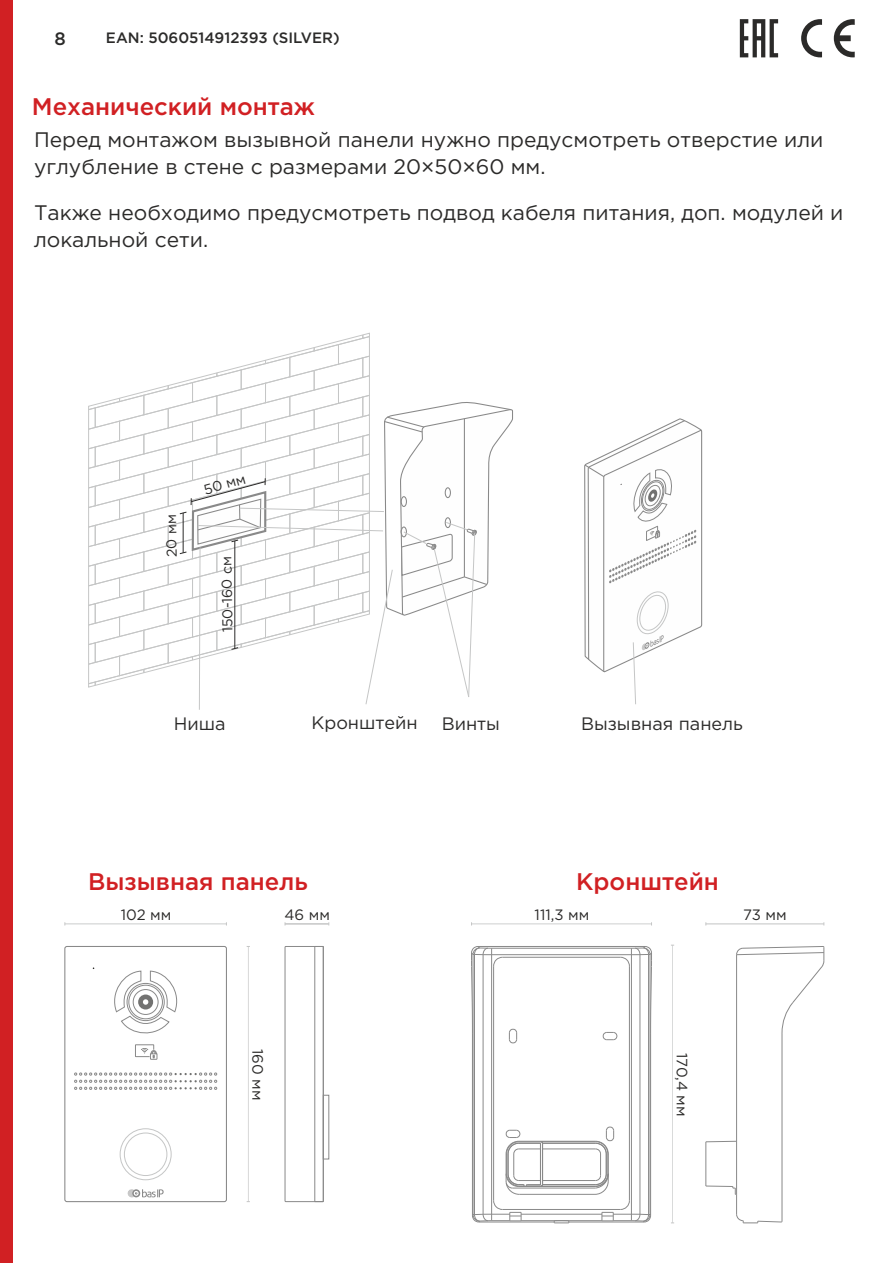
<style>
.page{position:relative;width:893px;height:1263px;background:#fff}
.page>*{position:absolute;margin:0;border:0;box-sizing:border-box;transform-origin:0 0}
.t1{font:500 24px "Gotham Pro";color:#d12023}
.t2{font:21px/26.7px "Gotham Pro";color:#2b2a29}
.t3{font:18px "Gotham Pro";color:#2b2a29}
.t4{font:500 18px "Gotham Pro";color:#2b2a29}
.t5{font:15px "Gotham Pro";color:#2b2a29}
.t6{font:500 15px "Gotham Pro";color:#2b2a29}
.t7{font:14.1px "Gotham Pro";color:#2b2a29}
</style>
<div class="page">
<div style="left:0;top:0;width:13px;height:1263px;background:#d12023"></div>
<svg style="left:801px;top:19px;width:21px;height:38px"></svg>
<svg style="left:834px;top:19px;width:21px;height:38px"></svg>
<svg style="left:740px;top:19px;width:38px;height:38px"></svg>
<hr style="left:471px;top:923px;width:180px;height:1px;background:#c5c6c6">
<hr style="left:672px;top:945px;width:1px;height:278px;background:#c5c6c6">
<hr style="left:705px;top:1142px;width:1px;height:44px;background:#898989">
<svg style="left:705px;top:1140px;width:31px;height:3px"></svg>
<hr style="left:736px;top:955px;width:1px;height:239px;background:#898989">
<hr style="left:782px;top:1033px;width:1px;height:188px;background:#898989">
<svg style="left:705px;top:1185px;width:78px;height:38px"></svg>
<svg style="left:736px;top:946px;width:89px;height:88px"></svg>
<hr style="left:569px;top:1221px;width:75px;height:1px;background:#898989">
<hr style="left:479px;top:1221px;width:75px;height:1px;background:#898989">
<hr style="left:521px;top:1220px;width:81px;height:1px;background:#898989">
<hr style="left:521px;top:1214px;width:81px;height:1px;background:#898989">
<hr style="left:502px;top:1209px;width:118px;height:1px;background:#898989">
<hr style="left:519px;top:1194px;width:76px;height:1px;background:#898989">
<hr style="left:472px;top:1033px;width:1px;height:182px;background:#898989">
<hr style="left:473px;top:954px;width:1px;height:260px;background:#898989">
<hr style="left:474px;top:954px;width:1px;height:260px;background:#898989">
<hr style="left:512px;top:1187px;width:83px;height:1px;background:#898989">
<hr style="left:541px;top:1186px;width:54px;height:1px;background:#898989">
<hr style="left:543px;top:1184px;width:52px;height:1px;background:#898989">
<hr style="left:543px;top:1180px;width:52px;height:1px;background:#898989">
<hr style="left:483px;top:955px;width:1px;height:259px;background:#898989">
<hr style="left:491px;top:948px;width:1px;height:273px;background:#898989">
<hr style="left:493px;top:966px;width:1px;height:234px;background:#898989">
<hr style="left:543px;top:1148px;width:52px;height:1px;background:#898989">
<hr style="left:543px;top:1143px;width:52px;height:1px;background:#898989">
<hr style="left:519px;top:1141px;width:77px;height:1px;background:#898989">
<hr style="left:629px;top:966px;width:1px;height:234px;background:#898989">
<hr style="left:631px;top:948px;width:1px;height:273px;background:#898989">
<hr style="left:639px;top:955px;width:1px;height:259px;background:#898989">
<hr style="left:648px;top:954px;width:1px;height:260px;background:#898989">
<hr style="left:650px;top:1033px;width:1px;height:182px;background:#898989">
<hr style="left:502px;top:957px;width:118px;height:1px;background:#898989">
<hr style="left:492px;top:954px;width:139px;height:1px;background:#898989">
<hr style="left:492px;top:948px;width:139px;height:1px;background:#898989">
<hr style="left:478px;top:946px;width:167px;height:1px;background:#898989">
<svg style="left:471px;top:946px;width:46px;height:98px"></svg>
<svg style="left:602px;top:946px;width:50px;height:94px"></svg>
<svg style="left:553px;top:1220px;width:17px;height:3px"></svg>
<svg style="left:472px;top:1129px;width:72px;height:94px"></svg>
<svg style="left:594px;top:1126px;width:58px;height:97px"></svg>
<hr style="left:706px;top:923px;width:118px;height:1px;background:#c5c6c6">
<svg style="left:114px;top:971px;width:64px;height:63px"></svg>
<div style="left:64px;top:946px;width:163px;height:256px;border:1px solid #898989;border-radius:2px"></div>
<svg style="left:135px;top:1044px;width:22px;height:16px"></svg>
<svg style="left:74px;top:1073px;width:143px;height:17px"></svg>
<svg style="left:128px;top:1189px;width:36px;height:8px"></svg>
<div style="left:120px;top:1128px;width:52px;height:52px;border:1px solid #c5c6c6;border-radius:50%"></div>
<div style="left:124px;top:1132px;width:43px;height:44px;border:1px solid #c5c6c6;border-radius:50%"></div>
<div style="left:285px;top:946px;width:39px;height:256px;border:1px solid #898989"></div>
<div style="left:323px;top:1095px;width:6px;height:64px;border:1px solid #898989"></div>
<div style="left:314px;top:946px;width:10px;height:256px;border:1px solid #898989"></div>
<hr style="left:65px;top:923px;width:161px;height:1px;background:#c5c6c6">
<hr style="left:285px;top:924px;width:44px;height:1px;background:#c5c6c6">
<hr style="left:248px;top:946px;width:1px;height:255px;background:#c5c6c6">
<svg style="left:89px;top:333px;width:424px;height:377px"></svg>
<svg style="left:584px;top:418px;width:119px;height:287px"></svg>
<p class="t4" style="left:54px;top:32px;width:13px">8</p>
<p class="t6" style="left:106px;top:32px;width:235px">EAN: 5060514912393 (SILVER)</p>
<p class="t1" style="left:32px;top:98px;width:285px">Механический монтаж</p>
<p class="t2" style="left:34px;top:128px;width:791px">Перед монтажом вызывной панели нужно предусмотреть отверстие или углубление в стене с размерами 20×50×60 мм.</p>
<p class="t2" style="left:34px;top:201px;width:811px">Также необходимо предусмотреть подвод кабеля питания, доп. модулей и локальной сети.</p>
<p class="t7" style="left:166px;top:557px;width:44px;rotate:-91deg">20 мм</p>
<p class="t7" style="left:203px;top:485px;width:45px;rotate:-16deg">50 мм</p>
<p class="t7" style="left:222px;top:632px;width:77px;rotate:-91deg">150-160 cм</p>
<p class="t3" style="left:311px;top:716px;width:108px">Кронштейн</p>
<p class="t3" style="left:174px;top:717px;width:53px">Ниша</p>
<p class="t3" style="left:442px;top:717px;width:60px">Винты</p>
<p class="t3" style="left:581px;top:717px;width:163px">Вызывная панель</p>
<p class="t1" style="left:88px;top:873px;width:221px">Вызывная панель</p>
<p class="t1" style="left:576px;top:873px;width:144px">Кронштейн</p>
<p class="t5" style="left:535px;top:909px;width:56px">111,3 мм</p>
<p class="t5" style="left:121px;top:909px;width:52px">102 мм</p>
<p class="t5" style="left:285px;top:909px;width:47px">46 мм</p>
<p class="t5" style="left:743px;top:909px;width:45px">73 мм</p>
<p class="t5" style="left:263px;top:1049px;width:53px;rotate:90deg">160 мм</p>
<p class="t5" style="left:688px;top:1052px;width:65px;rotate:90deg">170,4 мм</p>
</div>
